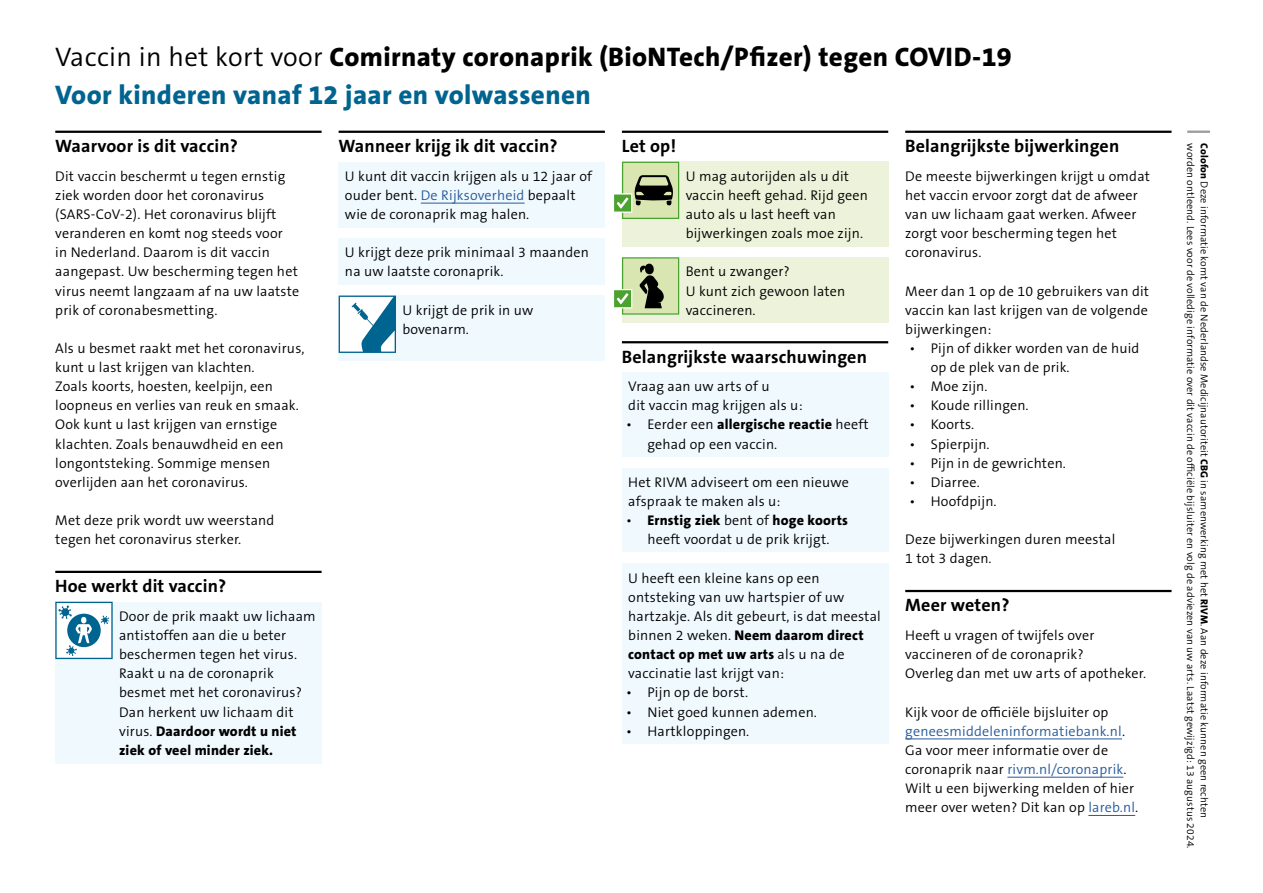
<style>
.page{position:relative;width:1263px;height:893px;background:#fff}
.page>*{position:absolute;margin:0;border:0;box-sizing:border-box;transform-origin:0 0}
.H1_page_title{font:800 27px "The Sans B W8";letter-spacing:.015em;color:#000}
.H1_page_title-2{font:800 27px "The Sans B W8";letter-spacing:.015em;color:#006490}
.H2_section_title{font:700 18px "The Sans B W7";letter-spacing:.01em;color:#000}
.TEXT_section_wit{font:300 14.1px/19.2px "The Sans B W4";letter-spacing:.015em;color:#000}
.TEXT_secion_BLAUW{font:300 14.1px/19.2px "The Sans B W4";letter-spacing:.015em;color:#000}
.TEXT_secion_BLAUW_PICTO{font:300 14.1px/19.2px "The Sans B W4";letter-spacing:.015em;color:#000}
.Waarschuwing_GROEN{font:300 14.1px/19.2px "The Sans B W4";letter-spacing:.015em;color:#000}
.t1{font:300 10.2px/13.5px "The Sans B W4";letter-spacing:.01em;color:#000}
.s1{font-family:"The Sans B W4";font-weight:300}
.s2{font-family:"The Sans B W8";font-weight:800}
.s3{color:#275b9b}
.s4{font-family:"The Sans B W8 Extra Bold 2";font-weight:400}
</style>
<div class="page">
<hr style="left:1187px;top:131px;width:23px;height:2px;background:#9d9d9c">
<hr style="left:55px;top:131px;width:267px;height:2px;background:#000">
<hr style="left:55px;top:571px;width:267px;height:2px;background:#000">
<div style="left:55px;top:602px;width:267px;height:161px;background:#f0f9fe"></div>
<hr style="left:339px;top:131px;width:266px;height:2px;background:#000">
<div style="left:339px;top:162px;width:266px;height:65px;background:#f0f9fe"></div>
<hr style="left:421px;top:203px;width:104px;height:1px;background:#275b9b">
<div style="left:339px;top:238px;width:266px;height:47px;background:#f0f9fe"></div>
<div style="left:339px;top:296px;width:266px;height:65px;background:#f0f9fe"></div>
<hr style="left:622px;top:131px;width:266px;height:2px;background:#000">
<div style="left:622px;top:162px;width:266px;height:85px;background:#ecf3da"></div>
<div style="left:622px;top:257px;width:266px;height:66px;background:#ecf3da"></div>
<hr style="left:622px;top:341px;width:266px;height:2px;background:#000">
<div style="left:622px;top:372px;width:266px;height:47px;background:#f0f9fe"></div>
<div style="left:622px;top:402px;width:266px;height:55px;background:#f0f9fe"></div>
<div style="left:622px;top:468px;width:266px;height:46px;background:#f0f9fe"></div>
<div style="left:622px;top:498px;width:266px;height:54px;background:#f0f9fe"></div>
<div style="left:622px;top:563px;width:266px;height:124px;background:#f0f9fe"></div>
<div style="left:622px;top:670px;width:266px;height:35px;background:#f0f9fe"></div>
<div style="left:622px;top:689px;width:266px;height:35px;background:#f0f9fe"></div>
<div style="left:622px;top:708px;width:266px;height:36px;background:#f0f9fe"></div>
<hr style="left:905px;top:131px;width:266px;height:2px;background:#000">
<hr style="left:905px;top:590px;width:266px;height:2px;background:#000">
<hr style="left:905px;top:739px;width:217px;height:1px;background:#275b9b">
<hr style="left:1007px;top:777px;width:116px;height:1px;background:#275b9b">
<hr style="left:1088px;top:815px;width:47px;height:1px;background:#275b9b">
<svg style="left:55px;top:602px;width:58px;height:57px"></svg>
<svg style="left:339px;top:296px;width:57px;height:57px"></svg>
<svg style="left:614px;top:162px;width:65px;height:57px;background:#a5b88a"></svg>
<svg style="left:614px;top:257px;width:65px;height:58px;background:#a9bc8d"></svg>
<p class="H1_page_title" style="left:55px;top:39px;width:958px"><span class="s1">Vaccin in het kort voor</span> Comirnaty coronaprik (BioNTech/Pfizer) tegen COVID-19</p>
<p class="H1_page_title-2" style="left:55px;top:78px;width:537px">Voor kinderen vanaf 12 jaar en volwassenen</p>
<p class="H2_section_title" style="left:55px;top:134px;width:184px">Waarvoor is dit vaccin?</p>
<p class="TEXT_section_wit" style="left:55px;top:166px;width:246px">Dit vaccin beschermt u tegen ernstig ziek worden door het coronavirus (SARS-CoV-2). Het coronavirus blijft veranderen en komt nog steeds voor<br>in Nederland. Daarom is dit vaccin aangepast. Uw bescherming tegen het virus neemt langzaam af na uw laatste prik of coronabesmetting.</p>
<p class="TEXT_section_wit" style="left:55px;top:339px;width:251px">Als u besmet raakt met het coronavirus, kunt u last krijgen van klachten.<br>Zoals koorts, hoesten, keelpijn, een loopneus en verlies van reuk en smaak.<br>Ook kunt u last krijgen van ernstige klachten. Zoals benauwdheid en een longontsteking. Sommige mensen overlijden aan het coronavirus.</p>
<p class="TEXT_section_wit" style="left:55px;top:511px;width:221px">Met deze prik wordt uw weerstand tegen het coronavirus sterker.</p>
<p class="H2_section_title" style="left:55px;top:574px;width:173px">Hoe werkt dit vaccin?</p>
<p class="TEXT_secion_BLAUW_PICTO" style="left:119px;top:607px;width:198px">Door de prik maakt uw lichaam antistoffen aan die u beter beschermen tegen het virus.<br>Raakt u na de coronaprik besmet met het coronavirus?<br>Dan herkent uw lichaam dit virus. <span class="s2">Daardoor wordt u niet ziek of veel minder ziek.</span></p>
<p class="H2_section_title" style="left:339px;top:134px;width:221px">Wanneer krijg ik dit vaccin?</p>
<p class="TEXT_secion_BLAUW" style="left:345px;top:166px;width:249px">U kunt dit vaccin krijgen als u 12 jaar of ouder bent. <span class="s3">De Rijksoverheid</span> bepaalt wie de coronaprik mag halen.</p>
<p class="TEXT_secion_BLAUW" style="left:345px;top:243px;width:246px">U krijgt deze prik minimaal 3 maanden na uw laatste coronaprik.</p>
<p class="TEXT_secion_BLAUW_PICTO" style="left:402px;top:300px;width:132px">U krijgt de prik in uw bovenarm.</p>
<p class="H2_section_title" style="left:622px;top:134px;width:56px">Let op!</p>
<p class="Waarschuwing_GROEN" style="left:686px;top:166px;width:184px">U mag autorijden als u dit vaccin heeft gehad. Rijd geen auto als u last heeft van bijwerkingen zoals moe zijn.</p>
<p class="Waarschuwing_GROEN" style="left:686px;top:262px;width:161px">Bent u zwanger?<br>U kunt zich gewoon laten vaccineren.</p>
<p class="H2_section_title" style="left:622px;top:345px;width:246px">Belangrijkste waarschuwingen</p>
<p class="TEXT_secion_BLAUW" style="left:628px;top:377px;width:176px">Vraag aan uw arts of u<br>dit vaccin mag krijgen als u:</p>
<p class="TEXT_section_wit" style="left:647px;top:415px;width:223px;text-indent:-21px">• Eerder een <span class="s2">allergische reactie</span> heeft gehad op een vaccin.</p>
<p class="TEXT_secion_BLAUW" style="left:628px;top:473px;width:222px">Het RIVM adviseert om een nieuwe afspraak te maken als u:</p>
<p class="TEXT_section_wit" style="left:626px;top:511px;width:223px;text-align:center">• <span class="s2">Ernstig ziek</span> bent of <span class="s2">hoge koorts </span>heeft voordat u de prik krijgt.</p>
<p class="TEXT_secion_BLAUW" style="left:628px;top:568px;width:254px">U heeft een kleine kans op een ontsteking van uw hartspier of uw hartzakje. Als dit gebeurt, is dat meestal binnen 2 weken. <span class="s2">Neem daarom direct contact op met uw arts</span> als u na de vaccinatie last krijgt van:</p>
<p class="TEXT_section_wit" style="left:626px;top:683px;width:124px">• Pijn op de borst.</p>
<p class="TEXT_section_wit" style="left:626px;top:702px;width:192px">• Niet goed kunnen ademen.</p>
<p class="TEXT_section_wit" style="left:626px;top:721px;width:125px">• Hartkloppingen.</p>
<p class="H2_section_title" style="left:905px;top:134px;width:216px">Belangrijkste bijwerkingen</p>
<p class="TEXT_section_wit" style="left:905px;top:166px;width:246px">De meeste bijwerkingen krijgt u omdat het vaccin ervoor zorgt dat de afweer van uw lichaam gaat werken. Afweer zorgt voor bescherming tegen het coronavirus.</p>
<p class="TEXT_section_wit" style="left:905px;top:281px;width:245px;text-align:justify">Meer dan 1 op de 10 gebruikers van dit vaccin kan last krijgen van de volgende bijwerkingen:</p>
<p class="TEXT_section_wit" style="left:931px;top:339px;width:210px;text-indent:-21px">• Pijn of dikker worden van de huid op de plek van de prik.</p>
<p class="TEXT_section_wit" style="left:909px;top:377px;width:79px">• Moe zijn.</p>
<p class="TEXT_section_wit" style="left:909px;top:396px;width:121px">• Koude rillingen.</p>
<p class="TEXT_section_wit" style="left:909px;top:415px;width:66px">• Koorts.</p>
<p class="TEXT_section_wit" style="left:909px;top:434px;width:82px">• Spierpijn.</p>
<p class="TEXT_section_wit" style="left:909px;top:453px;width:158px">• Pijn in de gewrichten.</p>
<p class="TEXT_section_wit" style="left:909px;top:473px;width:72px">• Diarree.</p>
<p class="TEXT_section_wit" style="left:909px;top:492px;width:88px">• Hoofdpijn.</p>
<p class="TEXT_section_wit" style="left:905px;top:530px;width:212px">Deze bijwerkingen duren meestal<br>1 tot 3 dagen.</p>
<p class="H2_section_title" style="left:905px;top:594px;width:106px">Meer weten?</p>
<p class="TEXT_section_wit" style="left:905px;top:626px;width:242px">Heeft u vragen of twijfels over vaccineren of de coronaprik?<br>Overleg dan met uw arts of apotheker.</p>
<p class="TEXT_section_wit" style="left:905px;top:702px;width:221px">Kijk voor de officiële bijsluiter op <span class="s3">geneesmiddeleninformatiebank.nl</span>.</p>
<p class="TEXT_section_wit" style="left:905px;top:740px;width:234px">Ga voor meer informatie over de coronaprik naar <span class="s3">rivm.nl/coronaprik</span>.<br>Wilt u een bijwerking melden of hier meer over weten? Dit kan op <span class="s3">lareb.nl</span>.</p>
<p class="t1" style="left:1211px;top:143px;width:707px;rotate:90deg"><span class="s4">Colofon</span> Deze informatie komt van de Nederlandse Medicijnautoriteit <span class="s4">CBG</span> in samenwerking met het <span class="s4">RIVM</span>. Aan deze informatie kunnen geen rechten worden ontleend. Lees voor de volledige informatie over dit vaccin de officiële bijsluiter en volg de adviezen van uw arts. Laatst gewijzigd: 13 augustus 2024.</p>
</div>
